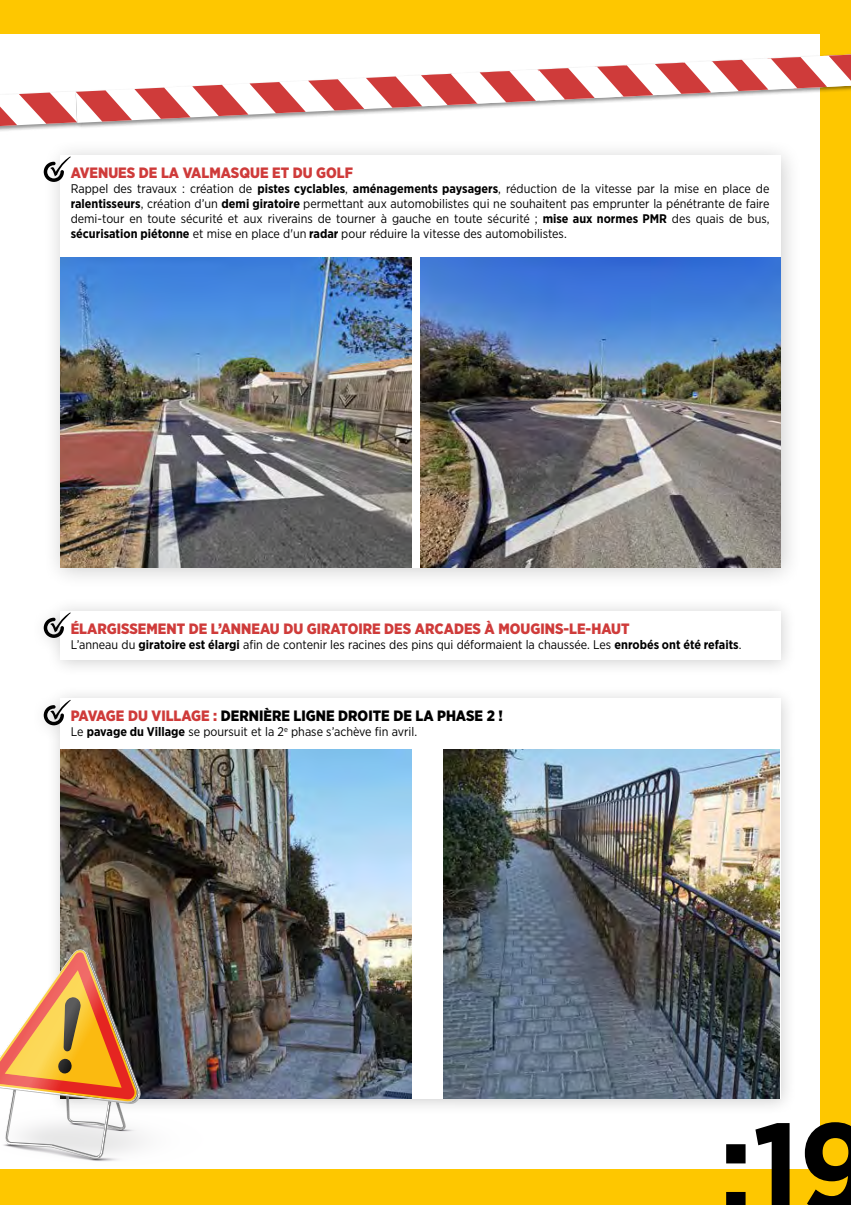
<style>
.page{position:relative;width:851px;height:1205px;background:#fff}
.page>*{position:absolute;margin:0;border:0;box-sizing:border-box;transform-origin:0 0}
.t1{font:700 125px "Gotham Narrow";color:#000}
.t2{font:900 15px "Gotham Narrow";color:#cf3b3a}
.t3{font:900 15px "Gotham Narrow";color:#000}
.t4{font:12.5px/15px "Gotham Narrow";color:#000;text-align:justify}
.s1{font-weight:700}
.s2{color:#cf3b3a}
</style>
<div class="page">
<div style="left:0;top:0;width:850px;height:1205px;background:#fec700"></div>
<div style="left:0;top:35px;width:819px;height:1133px;background:#fff"></div>
<div style="left:0;top:90px;width:83px;height:84px;background:#000;opacity:.45"></div>
<div style="left:74px;top:46px;width:776px;height:83px;background:#fff"></div>
<svg style="left:0;top:55px;width:850px;height:71px"></svg>
<div style="left:43px;top:138px;width:759px;height:452px;background:#000;opacity:.2"></div>
<div style="left:60px;top:155px;width:720px;height:413px;background:#fff"></div>
<img style="left:61px;top:257px;width:351px;height:311px">
<img style="left:420px;top:257px;width:360px;height:311px">
<svg style="left:44px;top:156px;width:27px;height:26px"></svg>
<div style="left:30px;top:597px;width:767px;height:79px;background:#000;opacity:.2"></div>
<div style="left:60px;top:611px;width:720px;height:48px;background:#fff"></div>
<svg style="left:44px;top:612px;width:27px;height:26px"></svg>
<div style="left:30px;top:685px;width:767px;height:431px;background:#000;opacity:.2"></div>
<div style="left:60px;top:698px;width:720px;height:400px;background:#fff"></div>
<svg style="left:44px;top:700px;width:27px;height:25px"></svg>
<img style="left:443px;top:750px;width:336px;height:348px">
<img style="left:60px;top:750px;width:352px;height:348px">
<img style="left:0;top:949px;width:216px;height:212px">
<p class="t2" style="left:71px;top:163px;width:284px">AVENUES DE LA VALMASQUE ET DU GOLF</p>
<p class="t4" style="left:71px;top:181px;width:700px">Rappel des travaux : création de <span class="s1">pistes cyclables</span>, <span class="s1">aménagements paysagers</span>, réduction de la vitesse par la mise en place de <span class="s1">ralentisseurs</span>, création d’un <span class="s1">demi giratoire</span> permettant aux automobilistes qui ne souhaitent pas emprunter la pénétrante de faire demi-tour en toute sécurité et aux riverains de tourner à gauche en toute sécurité ; <span class="s1">mise aux normes PMR</span> des quais de bus, <span class="s1">sécurisation piétonne</span> et mise en place d'un <span class="s1">radar</span> pour réduire la vitesse des automobilistes.</p>
<p class="t2" style="left:71px;top:618px;width:560px">ÉLARGISSEMENT DE L’ANNEAU DU GIRATOIRE DES ARCADES À MOUGINS-LE-HAUT</p>
<p class="t4" style="left:71px;top:636px;width:672px">L’anneau du <span class="s1">giratoire est élargi</span> afin de contenir les racines des pins qui déformaient la chaussée. Les <span class="s1">enrobés ont été refaits</span>.</p>
<p class="t3" style="left:71px;top:706px;width:433px"><span class="s2">PAVAGE DU VILLAGE :</span> DERNIÈRE LIGNE DROITE DE LA PHASE 2 !</p>
<p class="t4" style="left:71px;top:724px;width:348px">Le <span class="s1">pavage du Village</span> se poursuit et la 2<sup>e</sup> phase s’achève fin avril.</p>
<h1 class="t1" style="left:718px;top:1087px;width:155px">:19</h1>
</div>
